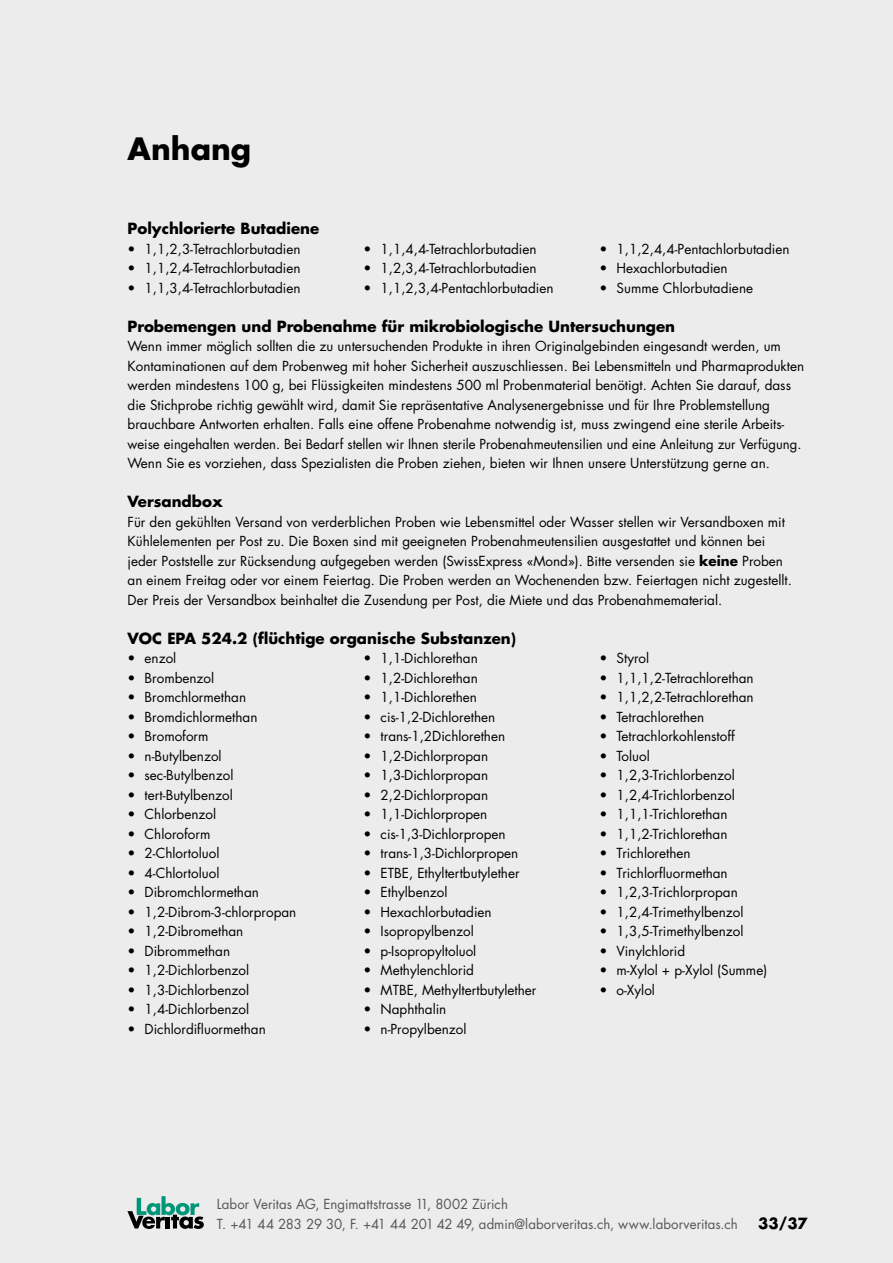
<style>
.page{position:relative;width:893px;height:1263px;background:#ececec}
.page>*{position:absolute;margin:0;border:0;box-sizing:border-box;transform-origin:0 0}
.t1{font:700 30px "Futura LT";color:#000}
.t2{font:700 15px "Futura LT";color:#000}
.t3{font:13.5px/19.5px "Futura LT";color:#000}
.t4{font:13.5px/19.5px "Futura LT";color:#565655}
.s1{font-weight:700}
</style>
<div class="page">
<svg style="left:127px;top:1196px;width:77px;height:33px"></svg>
<h1 class="t1" style="left:128px;top:129px;width:125px">Anhang</h1>
<p class="t2" style="left:128px;top:219px;width:193px">Polychlorierte Butadiene</p>
<p class="t3" style="left:128px;top:239px;width:175px">• 1,1,2,3-Tetrachlorbutadien</p>
<p class="t3" style="left:128px;top:259px;width:175px">• 1,1,2,4-Tetrachlorbutadien</p>
<p class="t3" style="left:128px;top:278px;width:175px">• 1,1,3,4-Tetrachlorbutadien</p>
<p class="t3" style="left:600px;top:239px;width:191px">• 1,1,2,4,4-Pentachlorbutadien</p>
<p class="t3" style="left:600px;top:259px;width:130px">• Hexachlorbutadien</p>
<p class="t3" style="left:600px;top:278px;width:155px">• Summe Chlorbutadiene</p>
<p class="t2" style="left:128px;top:316px;width:549px">Probemengen und Probenahme für mikrobiologische Untersuchungen</p>
<p class="t3" style="left:128px;top:337px;width:678px">Wenn immer möglich sollten die zu untersuchenden Produkte in ihren Originalgebinden eingesandt werden, um Kontaminationen auf dem Probenweg mit hoher Sicherheit auszuschliessen. Bei Lebensmitteln und Pharmaprodukten werden mindestens 100 g, bei Flüssigkeiten mindestens 500 ml Probenmaterial benötigt. Achten Sie darauf, dass die Stichprobe richtig gewählt wird, damit Sie repräsentative Analysenergebnisse und für Ihre Problemstellung brauchbare Antworten erhalten. Falls eine offene Probenahme notwendig ist, muss zwingend eine sterile Arbeits&shy;weise eingehalten werden. Bei Bedarf stellen wir Ihnen sterile Probenahmeutensilien und eine Anleitung zur Verfügung.<br>Wenn Sie es vorziehen, dass Spezialisten die Proben ziehen, bieten wir Ihnen unsere Unterstützung gerne an.</p>
<p class="t2" style="left:128px;top:492px;width:97px">Versandbox</p>
<p class="t3" style="left:128px;top:512px;width:666px">Für den gekühlten Versand von verderblichen Proben wie Lebensmittel oder Wasser stellen wir Versandboxen mit Kühlelementen per Post zu. Die Boxen sind mit geeigneten Probenahmeutensilien ausgestattet und können bei jeder Poststelle zur Rücksendung aufgegeben werden (SwissExpress «Mond»). Bitte versenden sie <span class="s1">keine</span> Proben an einem Freitag oder vor einem Feiertag. Die Proben werden an Wochenenden bzw. Feiertagen nicht zugestellt.<br>Der Preis der Versandbox beinhaltet die Zusendung per Post, die Miete und das Probenahmematerial.</p>
<p class="t2" style="left:128px;top:628px;width:390px">VOC EPA 524.2 (flüchtige organische Substanzen)</p>
<p class="t3" style="left:128px;top:649px;width:50px">• enzol</p>
<p class="t3" style="left:128px;top:668px;width:88px">• Brombenzol</p>
<p class="t3" style="left:128px;top:688px;width:120px">• Bromchlormethan</p>
<p class="t3" style="left:128px;top:707px;width:131px">• Bromdichlormethan</p>
<p class="t3" style="left:128px;top:727px;width:83px">• Bromoform</p>
<p class="t3" style="left:128px;top:746px;width:96px">• n-Butylbenzol</p>
<p class="t3" style="left:128px;top:766px;width:107px">• sec-Butylbenzol</p>
<p class="t3" style="left:128px;top:785px;width:107px">• tert-Butylbenzol</p>
<p class="t3" style="left:128px;top:805px;width:90px">• Chlorbenzol</p>
<p class="t3" style="left:128px;top:824px;width:84px">• Chloroform</p>
<p class="t3" style="left:128px;top:844px;width:93px">• 2-Chlortoluol</p>
<p class="t3" style="left:128px;top:863px;width:93px">• 4-Chlortoluol</p>
<p class="t3" style="left:128px;top:883px;width:133px">• Dibromchlormethan</p>
<p class="t3" style="left:128px;top:902px;width:170px">• 1,2-Dibrom-3-chlorpropan</p>
<p class="t3" style="left:128px;top:922px;width:117px">• 1,2-Dibromethan</p>
<p class="t3" style="left:128px;top:941px;width:104px">• Dibrommethan</p>
<p class="t3" style="left:128px;top:961px;width:123px">• 1,2-Dichlorbenzol</p>
<p class="t3" style="left:128px;top:980px;width:123px">• 1,3-Dichlorbenzol</p>
<p class="t3" style="left:128px;top:1000px;width:123px">• 1,4-Dichlorbenzol</p>
<p class="t3" style="left:128px;top:1019px;width:140px">• Dichlordifluormethan</p>
<p class="t3" style="left:364px;top:239px;width:175px">• 1,1,4,4-Tetrachlorbutadien</p>
<p class="t3" style="left:364px;top:259px;width:175px">• 1,2,3,4-Tetrachlorbutadien</p>
<p class="t3" style="left:364px;top:278px;width:191px">• 1,1,2,3,4-Pentachlorbutadien</p>
<p class="t3" style="left:600px;top:648px;width:51px">• Styrol</p>
<p class="t3" style="left:600px;top:668px;width:156px">• 1,1,1,2-Tetrachlorethan</p>
<p class="t3" style="left:600px;top:687px;width:156px">• 1,1,2,2-Tetrachlorethan</p>
<p class="t3" style="left:600px;top:707px;width:106px">• Tetrachlorethen</p>
<p class="t3" style="left:600px;top:726px;width:137px">• Tetrachlorkohlenstoff</p>
<p class="t3" style="left:600px;top:746px;width:52px">• Toluol</p>
<p class="t3" style="left:600px;top:765px;width:137px">• 1,2,3-Trichlorbenzol</p>
<p class="t3" style="left:600px;top:785px;width:137px">• 1,2,4-Trichlorbenzol</p>
<p class="t3" style="left:600px;top:804px;width:129px">• 1,1,1-Trichlorethan</p>
<p class="t3" style="left:600px;top:824px;width:129px">• 1,1,2-Trichlorethan</p>
<p class="t3" style="left:600px;top:843px;width:93px">• Trichlorethen</p>
<p class="t3" style="left:600px;top:863px;width:130px">• Trichlorfluormethan</p>
<p class="t3" style="left:600px;top:882px;width:140px">• 1,2,3-Trichlorpropan</p>
<p class="t3" style="left:600px;top:902px;width:146px">• 1,2,4-Trimethylbenzol</p>
<p class="t3" style="left:600px;top:921px;width:146px">• 1,3,5-Trimethylbenzol</p>
<p class="t3" style="left:600px;top:941px;width:87px">• Vinylchlorid</p>
<p class="t3" style="left:600px;top:960px;width:169px">• m-Xylol + p-Xylol (Summe)</p>
<p class="t3" style="left:600px;top:980px;width:57px">• o-Xylol</p>
<p class="t3" style="left:364px;top:649px;width:116px">• 1,1-Dichlorethan</p>
<p class="t3" style="left:364px;top:668px;width:116px">• 1,2-Dichlorethan</p>
<p class="t3" style="left:364px;top:688px;width:115px">• 1,1-Dichlorethen</p>
<p class="t3" style="left:364px;top:707px;width:133px">• cis-1,2-Dichlorethen</p>
<p class="t3" style="left:364px;top:727px;width:143px">• trans-1,2Dichlorethen</p>
<p class="t3" style="left:364px;top:746px;width:126px">• 1,2-Dichlorpropan</p>
<p class="t3" style="left:364px;top:766px;width:126px">• 1,3-Dichlorpropan</p>
<p class="t3" style="left:364px;top:785px;width:126px">• 2,2-Dichlorpropan</p>
<p class="t3" style="left:364px;top:805px;width:125px">• 1,1-Dichlorpropen</p>
<p class="t3" style="left:364px;top:824px;width:144px">• cis-1,3-Dichlorpropen</p>
<p class="t3" style="left:364px;top:843px;width:156px">• trans-1,3-Dichlorpropen</p>
<p class="t3" style="left:364px;top:863px;width:158px">• ETBE, Ethyltertbutylether</p>
<p class="t3" style="left:364px;top:882px;width:85px">• Ethylbenzol</p>
<p class="t3" style="left:364px;top:902px;width:130px">• Hexachlorbutadien</p>
<p class="t3" style="left:364px;top:921px;width:112px">• Isopropylbenzol</p>
<p class="t3" style="left:364px;top:941px;width:114px">• p-Isopropyltoluol</p>
<p class="t3" style="left:364px;top:960px;width:112px">• Methylenchlorid</p>
<p class="t3" style="left:364px;top:980px;width:174px">• MTBE, Methyltertbutylether</p>
<p class="t3" style="left:364px;top:999px;width:84px">• Naphthalin</p>
<p class="t3" style="left:364px;top:1019px;width:105px">• n-Propylbenzol</p>
<p class="t4" style="left:217px;top:1195px;width:522px">Labor Veritas AG, Engimattstrasse 11, 8002 Zürich<br>T. +41 44 283 29 30, F. +41 44 201 42 49, admin@laborveritas.ch, www.laborveritas.ch</p>
<p class="t2" style="left:758px;top:1213px;width:51px">33/37</p>
</div>
